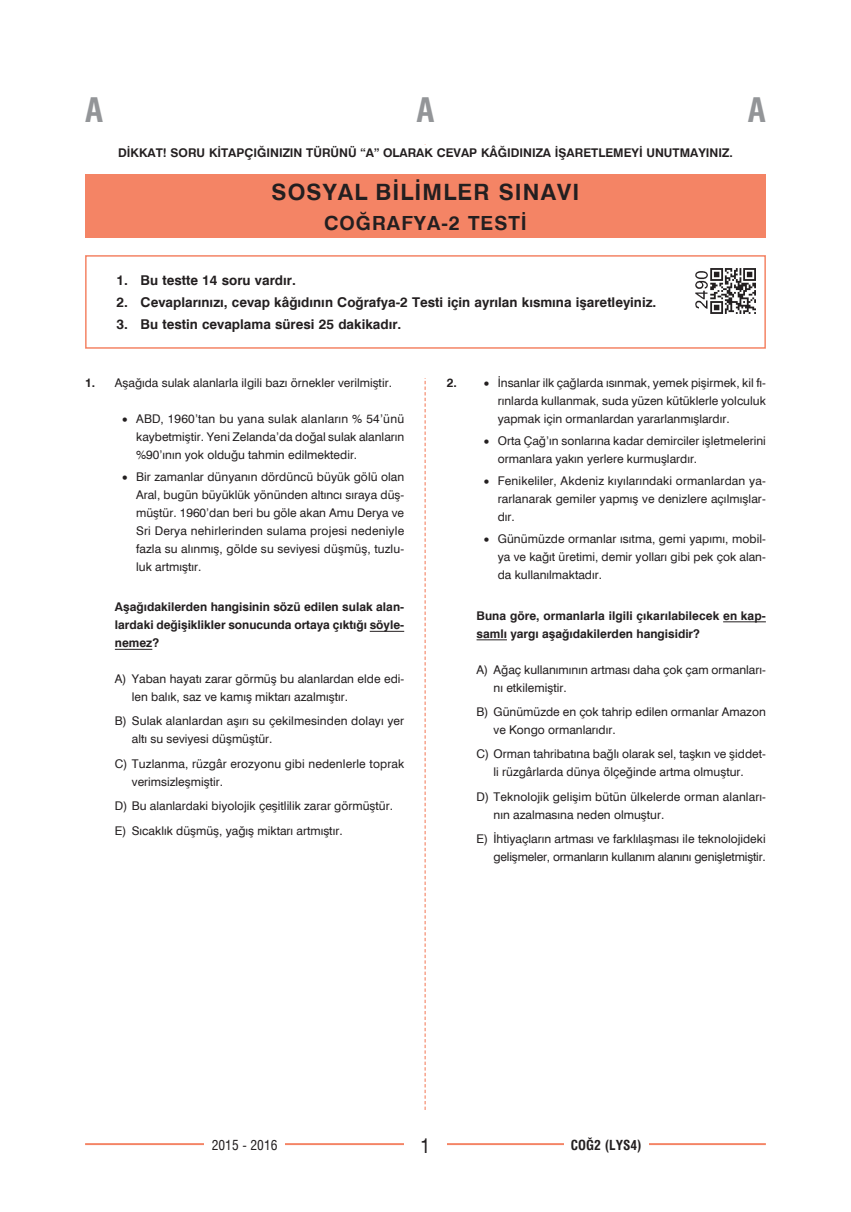
<style>
.page{position:relative;width:851px;height:1212px;background:#fff}
.page>*{position:absolute;margin:0;border:0;box-sizing:border-box;transform-origin:0 0}
.t1{font:700 condensed 33px "Swiss 721 BT";color:#939598}
.t2{font:700 22.5px "Swiss 721 BT";letter-spacing:.05em;color:#231f20}
.t3{font:700 19.5px "Swiss 721 BT";letter-spacing:.05em;color:#231f20}
.t4{font:condensed 19.5px "Swiss 721 BT";color:#231f20}
.t5{font:700 13.5px "Swiss 721 BT";color:#231f20}
.t6{font:700 condensed 13.5px "Swiss 721 BT";color:#231f20}
.t7{font:condensed 13.5px "Swiss 721 BT";color:#231f20}
.TS__ONCUL___COG{font:12px/18px "Swiss 721 BT";color:#231f20;text-align:justify}
.TC__ABCDE___COG{font:12px/18px "Swiss 721 BT";color:#231f20}
.TS__BOLD___COG{font:700 12px/18px "Swiss 721 BT";color:#231f20}
.TS__PLAIN___COG{font:12px "Swiss 721 BT";color:#231f20}
.s1{font-weight:700}
.s2{font-family:"FSEMBOLLER"}
</style>
<div class="page">
<svg style="left:424px;top:378px;width:1px;height:732px"></svg>
<hr style="left:85px;top:1143px;width:680px;height:2px;background:#f48465">
<div style="left:563px;top:1134px;width:85px;height:22px;background:#fff"></div>
<div style="left:404px;top:1134px;width:42px;height:22px;background:#fff"></div>
<div style="left:204px;top:1134px;width:81px;height:22px;background:#fff"></div>
<hr style="left:723px;top:621px;width:42px;height:1px;background:#231f20">
<hr style="left:476px;top:639px;width:31px;height:1px;background:#231f20">
<hr style="left:370px;top:631px;width:34px;height:1px;background:#231f20">
<hr style="left:115px;top:649px;width:37px;height:1px;background:#231f20">
<div style="left:85px;top:255px;width:680px;height:94px;border:2px solid #f48465"></div>
<div style="left:85px;top:174px;width:680px;height:64px;background:#f48465"></div>
<img style="left:695px;top:268px;width:60px;height:46px">
<h1 class="t1" style="left:85px;top:90px;width:20px">A</h1>
<h1 class="t1" style="left:416px;top:90px;width:20px">A</h1>
<h1 class="t1" style="left:747px;top:90px;width:20px">A</h1>
<p class="TS__BOLD___COG" style="left:118px;top:143px;width:616px">DİKKAT! SORU KİTAPÇIĞINIZIN TÜRÜNÜ “A” OLARAK CEVAP KÂĞIDINIZA İŞARETLEMEYİ UNUTMAYINIZ.</p>
<p class="t2" style="left:271px;top:178px;width:309px">SOSYAL BİLİMLER SINAVI</p>
<p class="t3" style="left:324px;top:211px;width:204px">COĞRAFYA-2 TESTİ</p>
<p class="t5" style="left:116px;top:272px;width:181px">1. Bu testte 14 soru vardır.</p>
<p class="t5" style="left:116px;top:294px;width:541px">2. Cevaplarınızı, cevap kâğıdının Coğrafya-2 Testi için ayrılan kısmına işaretleyiniz.</p>
<p class="t5" style="left:116px;top:316px;width:286px">3. Bu testin cevaplama süresi 25 dakikadır.</p>
<p class="TS__PLAIN___COG" style="left:85px;top:375px;width:308px"><span class="s1">1.</span> Aşağıda sulak alanlarla ilgili bazı örnekler verilmiştir.</p>
<p class="TS__ONCUL___COG" style="left:136px;top:409px;width:269px;text-indent:-14px"><span class="s2">`</span> ABD, 1960’tan bu yana sulak alanların % 54’ünü kaybetmiştir. Yeni Zelanda’da doğal sulak alanların %90’ının yok olduğu tahmin edilmektedir.</p>
<p class="TS__ONCUL___COG" style="left:136px;top:467px;width:269px;text-indent:-14px"><span class="s2">`</span> Bir zamanlar dünyanın dördüncü büyük gölü olan Aral, bugün büyüklük yönünden altıncı sıraya düş&shy;müştür. 1960’dan beri bu göle akan Amu Derya ve Sri Derya nehirlerinden sulama projesi nedeniyle fazla su alınmış, gölde su seviyesi düşmüş, tuzlu&shy;luk artmıştır.</p>
<p class="TS__BOLD___COG" style="left:115px;top:598px;width:291px;text-align:justify">Aşağıdakilerden hangisinin sözü edilen sulak alan&shy;lardaki değişiklikler sonucunda ortaya çıktığı söyle&shy;nemez?</p>
<p class="TC__ABCDE___COG" style="left:132px;top:670px;width:274px;text-indent:-17px">A) Yaban hayatı zarar görmüş bu alanlardan elde edi&shy;len balık, saz ve kamış miktarı azalmıştır.</p>
<p class="TC__ABCDE___COG" style="left:132px;top:712px;width:274px;text-indent:-17px">B) Sulak alanlardan aşırı su çekilmesinden dolayı yer altı su seviyesi düşmüştür.</p>
<p class="TC__ABCDE___COG" style="left:132px;top:754px;width:274px;text-indent:-17px">C) Tuzlanma, rüzgâr erozyonu gibi nedenlerle toprak verimsizleşmiştir.</p>
<p class="TC__ABCDE___COG" style="left:115px;top:797px;width:279px">D) Bu alanlardaki biyolojik çeşitlilik zarar görmüştür.</p>
<p class="TC__ABCDE___COG" style="left:115px;top:821px;width:229px">E) Sıcaklık düşmüş, yağış miktarı artmıştır.</p>
<p class="TS__ONCUL___COG" style="left:497px;top:373px;width:269px;text-indent:-51px"><span class="s1">2.</span> <span class="s2">`</span> İnsanlar ilk çağlarda ısınmak, yemek pişirmek, kil fı&shy;rınlarda kullanmak, suda yüzen kütüklerle yolculuk yapmak için ormanlardan yararlanmışlardır.</p>
<p class="TS__ONCUL___COG" style="left:497px;top:431px;width:269px;text-indent:-14px"><span class="s2">`</span> Orta Çağ’ın sonlarına kadar demirciler işletmelerini ormanlara yakın yerlere kurmuşlardır.</p>
<p class="TS__ONCUL___COG" style="left:497px;top:472px;width:269px;text-indent:-14px"><span class="s2">`</span> Fenikeliler, Akdeniz kıyılarındaki ormanlardan ya&shy;rarlanarak gemiler yapmış ve denizlere açılmışlar&shy;dır.</p>
<p class="TS__ONCUL___COG" style="left:497px;top:530px;width:269px;text-indent:-14px"><span class="s2">`</span> Günümüzde ormanlar ısıtma, gemi yapımı, mobil&shy;ya ve kağıt üretimi, demir yolları gibi pek çok alan&shy;da kullanılmaktadır.</p>
<p class="TS__BOLD___COG" style="left:476px;top:606px;width:291px">Buna göre, ormanlarla ilgili çıkarılabilecek en kap&shy;samlı yargı aşağıdakilerden hangisidir?</p>
<p class="TC__ABCDE___COG" style="left:493px;top:660px;width:274px;text-indent:-17px">A) Ağaç kullanımının artması daha çok çam ormanları&shy;nı etkilemiştir.</p>
<p class="TC__ABCDE___COG" style="left:493px;top:703px;width:274px;text-indent:-17px">B) Günümüzde en çok tahrip edilen ormanlar Amazon ve Kongo ormanlarıdır.</p>
<p class="TC__ABCDE___COG" style="left:476px;top:745px;width:291px;text-align:center">C) Orman tahribatına bağlı olarak sel, taşkın ve şiddet&shy;li rüzgârlarda dünya ölçeğinde artma olmuştur.</p>
<p class="TC__ABCDE___COG" style="left:493px;top:787px;width:274px;text-indent:-17px">D) Teknolojik gelişim bütün ülkelerde orman alanları&shy;nın azalmasına neden olmuştur.</p>
<p class="TC__ABCDE___COG" style="left:476px;top:830px;width:291px;text-align:right">E) İhtiyaçların artması ve farklılaşması ile teknolojideki gelişmeler, ormanların kullanım alanını genişletmiştir.</p>
<p class="t7" style="left:212px;top:1137px;width:67px">2015 - 2016</p>
<p class="t4" style="left:420px;top:1134px;width:11px">1</p>
<p class="t6" style="left:571px;top:1137px;width:72px">COĞ2 (LYS4)</p>
</div>
